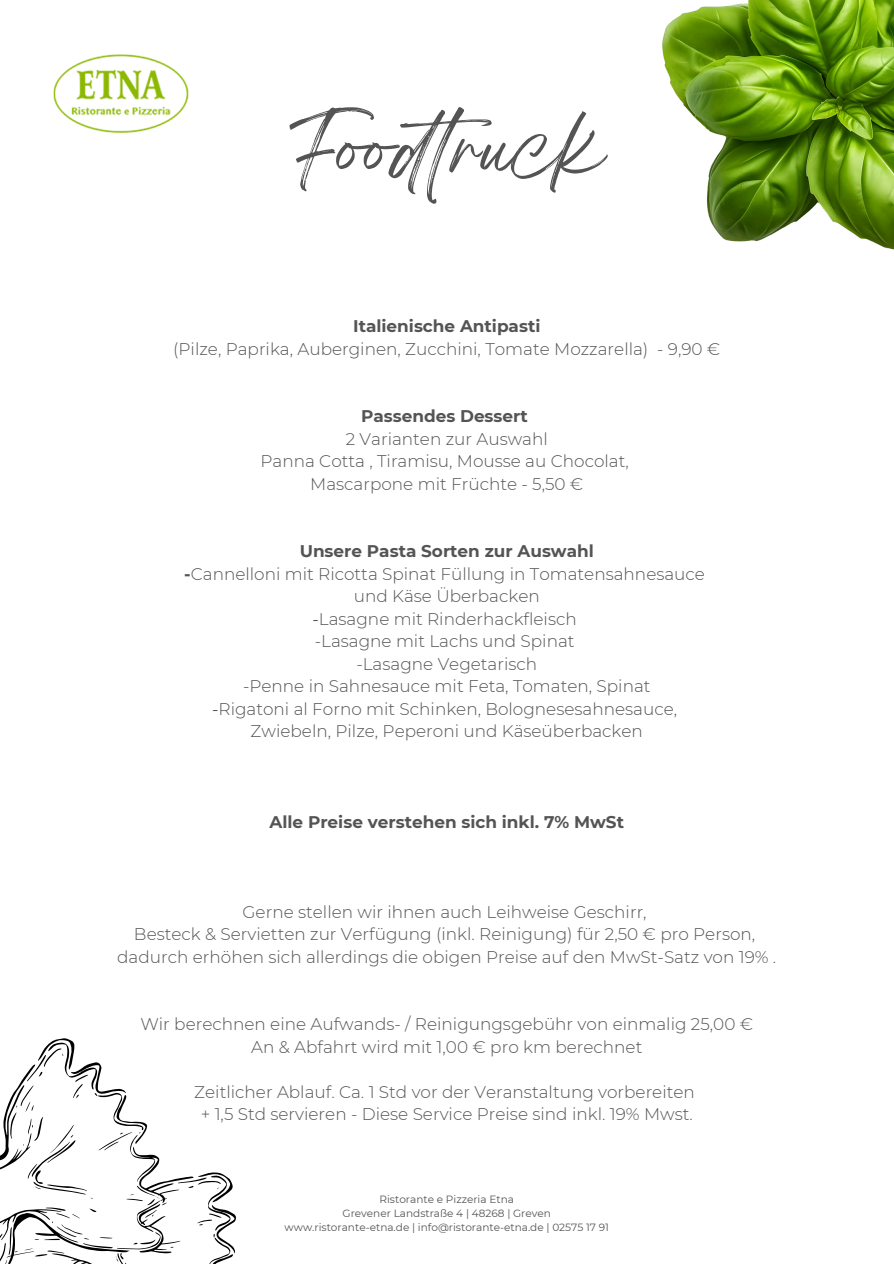
<style>
.page{position:relative;width:894px;height:1264px;background:#fff}
.page>*{position:absolute;margin:0;border:0;box-sizing:border-box;transform-origin:0 0}
.t1{font:65.1px "Breathing";color:#545454}
.t2{font:300 16.8px/22.5px "Montserrat";color:#545454;text-align:center}
.t3{font:700 16.8px "Montserrat";color:#545454}
.t4{font:10.5px "Montserrat";color:#545454}
.s1{font-weight:700}
.s2{font-weight:400}
</style>
<div class="page">
<img style="left:662px;top:0;width:231px;height:250px">
<svg style="left:0;top:1038px;width:236px;height:225px"></svg>
<img style="left:53px;top:54px;width:136px;height:79px">
<p class="t1" style="left:289px;top:129px;width:316px">Foodtruck</p>
<h1 class="t2" style="left:173px;top:315px;width:548px"><span class="s1">Italienische Antipasti<br></span>(Pilze, Paprika, Auberginen, Zucchini, Tomate Mozzarella) - 9,90 €</h1>
<p class="t2" style="left:260px;top:405px;width:370px"><span class="s1">Passendes Dessert<br></span>2 Varianten zur Auswahl<br>Panna Cotta , Tiramisu, Mousse au Chocolat,<br>Mascarpone mit Früchte - 5,50 €</p>
<h3 class="t2" style="left:184px;top:540px;width:522px"><span class="s1">Unsere Pasta Sorten zur Auswahl<br>-</span>Cannelloni mit Ricotta Spinat Füllung in Tomatensahnesauce und Käse Überbacken<br><span class="s2">-</span>Lasagne mit Rinderhackfleisch<br>-Lasagne mit Lachs und Spinat<br>-Lasagne Vegetarisch<br>-Penne in Sahnesauce mit Feta, Tomaten, Spinat<br><span class="s2">-</span>Rigatoni al Forno mit Schinken, Bolognesesahnesauce, Zwiebeln, Pilze, Peperoni und Käseüberbacken</h3>
<h3 class="t3" style="left:269px;top:811px;width:356px">Alle Preise verstehen sich inkl. 7% MwSt</h3>
<h3 class="t2" style="left:117px;top:900px;width:660px">Gerne stellen wir ihnen auch Leihweise Geschirr,<br>Besteck &amp; Servietten zur Verfügung (inkl. Reinigung) für 2,50 € pro Person, dadurch erhöhen sich allerdings die obigen Preise auf den MwSt-Satz von 19% .</h3>
<h2 class="t2" style="left:140px;top:1012px;width:614px">Wir berechnen eine Aufwands- / Reinigungsgebühr von einmalig 25,00 €<br>An &amp; Abfahrt wird mit 1,00 € pro km berechnet</h2>
<h3 class="t2" style="left:194px;top:1080px;width:502px">Zeitlicher Ablauf. Ca. 1 Std vor der Veranstaltung vorbereiten + 1,5 Std servieren - Diese Service Preise sind inkl. 19% Mwst.</h3>
<h3 class="t4" style="left:379px;top:1192px;width:136px">Ristorante e Pizzeria Etna</h3>
<h3 class="t4" style="left:342px;top:1206px;width:210px">Grevener Landstraße 4 | 48268 | Greven</h3>
<p class="t4" style="left:284px;top:1220px;width:326px">www.ristorante-etna.de | info@ristorante-etna.de | 02575 17 91</p>
</div>
